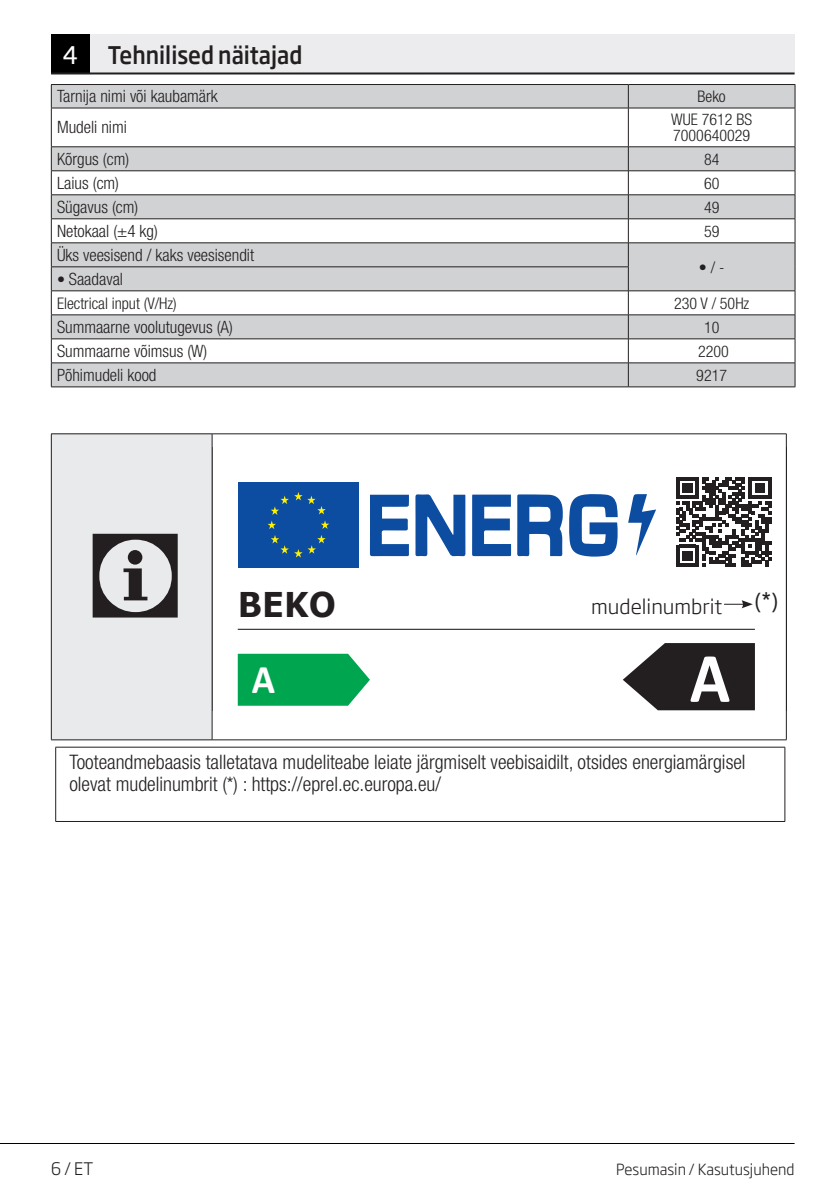
<style>
.page{position:relative;width:840px;height:1191px;background:#fff}
.page>*{position:absolute;margin:0;border:0;box-sizing:border-box;transform-origin:0 0}
.Girintili_Yazi_uyari{font:123.4px "ZIWARNUN";color:#231f20}
.t1{font:700 71.2px "Calibri";color:#fff;scale:.94 1}
.t2{font:700 41px "Calibri";color:#fff;scale:.94 1}
.t3{font:700 34.2px "Verdana";color:#231f20;scale:.94 1}
.Unite_Baslik{font:500 24px "Soho Gothic Pro";color:#231f20;scale:.88 1}
.t4{font:20.6px "Soho Gothic Pro";color:#231f20;scale:.95 1}
.t5{font:300 condensed 20px/22px "Helvetica Neue LT Pro";color:#231f20}
.t6{font:300 20px "Soho Gothic Pro";color:#231f20}
.t7{font:300 17.2px "Soho Gothic Pro";color:#231f20;scale:.95 1}
.t8{font:300 condensed 17px "Helvetica Neue LT Pro";color:#231f20}
.t9{font:300 condensed 16px "Helvetica Neue LT Pro";color:#231f20}
.t10{font:300 15.2px "Soho Gothic Pro";color:#231f20;scale:.95 1}
.s1{font-weight:400;color:#fff}
.s2{font-size:16px}
</style>
<div class="page">
<hr style="left:0;top:1143px;width:794px;height:1px;background:#000">
<div style="left:51px;top:34px;width:39px;height:40px;background:#000"></div>
<div style="left:90px;top:34px;width:704px;height:40px;background:#ececee"></div>
<hr style="left:51px;top:72px;width:743px;height:2px;background:#231f20">
<hr style="left:51px;top:84px;width:577px;height:1px;background:#231f20">
<hr style="left:628px;top:84px;width:166px;height:1px;background:#231f20">
<hr style="left:51px;top:386px;width:577px;height:1px;background:#231f20">
<svg style="left:51px;top:85px;width:744px;height:301px"></svg>
<hr style="left:628px;top:386px;width:166px;height:1px;background:#231f20">
<div style="left:51px;top:434px;width:161px;height:306px;background:#e9eaeb"></div>
<hr style="left:51px;top:433px;width:161px;height:1px;background:#231f20">
<hr style="left:51px;top:434px;width:1px;height:305px;background:#231f20">
<hr style="left:51px;top:739px;width:161px;height:1px;background:#231f20">
<hr style="left:212px;top:433px;width:574px;height:1px;background:#231f20">
<hr style="left:212px;top:434px;width:1px;height:305px;background:#231f20">
<hr style="left:785px;top:434px;width:1px;height:305px;background:#231f20">
<hr style="left:212px;top:739px;width:574px;height:1px;background:#231f20">
<svg style="left:212px;top:448px;width:574px;height:262px"></svg>
<svg style="left:724px;top:600px;width:28px;height:8px"></svg>
<hr style="left:55px;top:747px;width:729px;height:1px;background:#231f20">
<hr style="left:55px;top:747px;width:1px;height:74px;background:#231f20">
<hr style="left:784px;top:747px;width:1px;height:74px;background:#231f20">
<hr style="left:55px;top:821px;width:729px;height:1px;background:#231f20">
<p class="Unite_Baslik" style="left:62px;top:36px;width:274px"><span class="s1">4</span> Tehnilised näitajad</p>
<p class="t8" style="left:57px;top:87px;width:162px">Tarnija nimi või kaubamärk</p>
<p class="t9" style="left:697px;top:87px;width:30px">Beko</p>
<p class="t8" style="left:57px;top:118px;width:71px">Mudeli nimi</p>
<p class="t9" style="left:671px;top:110px;width:82px">WUE 7612 BS</p>
<p class="t9" style="left:673px;top:126px;width:78px">7000640029</p>
<p class="t8" style="left:57px;top:149px;width:74px">Kõrgus (cm)</p>
<p class="t9" style="left:703px;top:150px;width:17px">84</p>
<p class="t8" style="left:57px;top:173px;width:63px">Laius (cm)</p>
<p class="t9" style="left:703px;top:174px;width:17px">60</p>
<p class="t8" style="left:57px;top:197px;width:83px">Sügavus (cm)</p>
<p class="t9" style="left:703px;top:198px;width:17px">49</p>
<p class="t8" style="left:57px;top:221px;width:102px">Netokaal (±4 kg)</p>
<p class="t9" style="left:703px;top:222px;width:17px">59</p>
<p class="t8" style="left:57px;top:245px;width:198px">Üks veesisend / kaks veesisendit</p>
<p class="t9" style="left:698px;top:258px;width:27px">• / -</p>
<p class="t8" style="left:57px;top:269px;width:68px"><span class="s2">•</span> Saadaval</p>
<p class="t9" style="left:57px;top:294px;width:121px">Electrical input (V/Hz)</p>
<p class="t9" style="left:673px;top:294px;width:77px">230 V / 50Hz</p>
<p class="t8" style="left:57px;top:317px;width:177px">Summaarne voolutugevus (A)</p>
<p class="t9" style="left:703px;top:318px;width:17px">10</p>
<p class="t8" style="left:57px;top:341px;width:152px">Summaarne võimsus (W)</p>
<p class="t9" style="left:697px;top:342px;width:32px">2200</p>
<p class="t8" style="left:57px;top:365px;width:101px">Põhimudeli kood</p>
<p class="t9" style="left:696px;top:366px;width:32px">9217</p>
<p class="Girintili_Yazi_uyari" style="left:85px;top:510px;width:107px">C</p>
<p class="t3" style="left:238px;top:580px;width:106px">BEKO</p>
<p class="t6" style="left:591px;top:591px;width:133px">mudelinumbrit</p>
<p class="t4" style="left:754px;top:584px;width:27px">(*)</p>
<p class="t2" style="left:252px;top:650px;width:26px">A</p>
<p class="t1" style="left:689px;top:627px;width:45px">A</p>
<p class="t5" style="left:69px;top:751px;width:677px">Tooteandmebaasis talletatava mudeliteabe leiate järgmiselt veebisaidilt, otsides energiamärgisel olevat mudelinumbrit (*) : https://eprel.ec.europa.eu/</p>
<p class="t7" style="left:51px;top:1155px;width:46px">6 / ET</p>
<p class="t10" style="left:615px;top:1157px;width:189px">Pesumasin / Kasutusjuhend</p>
</div>
